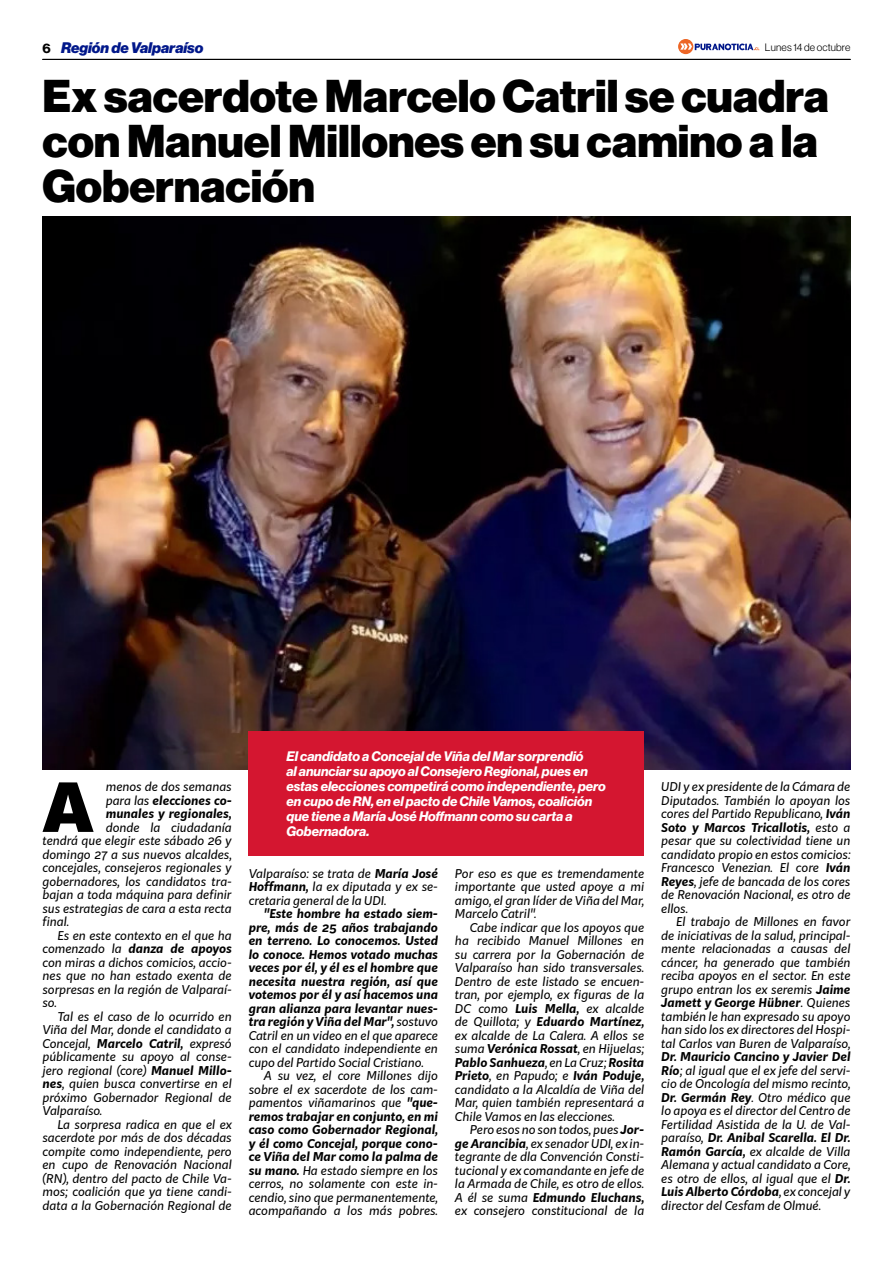
<style>
.page{position:relative;width:893px;height:1263px;background:#fff}
.page>*{position:absolute;margin:0;border:0;box-sizing:border-box;transform-origin:0 0}
.t1{font:900 66.3px "Kit Sans";color:#000}
.t2{font:45px/45px "N Haas Grotesk DS Pro 95 Blk";color:#000}
.t3{font:15px "N Haas Grotesk DS Pro 96 Blk It";color:#00178a}
.t4{font:13.5px/15px "N Haas Grotesk DS Pro 76 Bd It";color:#fff}
.t5{font:italic 12px/13.5px "Kit Sans";color:#000;text-align:justify}
.t6{font:italic 700 12px/13.5px "Kit Sans";color:#000;text-align:justify}
.t7{font:10.5px "N Haas Grotesk DS Pro 45 Lt";letter-spacing:.015em;color:#000}
.s1{font-family:"N Haas Grotesk DS Pro 75 Bd";font-size:13.5px;color:#000}
.s2{font-weight:400}
.s3{font-weight:700}
</style>
<div class="page">
<hr style="left:43px;top:59px;width:807px;height:1px;background:#000">
<svg style="left:678px;top:39px;width:81px;height:15px"></svg>
<img style="left:43px;top:217px;width:807px;height:553px">
<div style="left:249px;top:731px;width:395px;height:125px;background:#d41630"></div>
<p class="t3" style="left:43px;top:39px;width:162px"><span class="s1">6</span> Región de Valparaíso</p>
<p class="t7" style="left:765px;top:41px;width:87px">Lunes 14 de octubre</p>
<h2 class="t2" style="left:43px;top:74px;width:788px">Ex sacerdote Marcelo Catril se cuadra con Manuel Millones en su camino a la<br>Gobernación</h2>
<h1 class="t1" style="left:44px;top:747px;width:50px">A</h1>
<p class="t6" style="left:106px;top:779px;width:127px"><span class="s2">menos de dos semanas para las</span> elecciones co&shy;munales y regionales,</p>
<p class="t5" style="left:43px;top:820px;width:191px;text-indent:63px">donde la ciudadanía tendrá que elegir este sábado 26 y domingo 27 a sus nuevos alcaldes, concejales, consejeros regionales y gobernadores, los candidatos tra&shy;bajan a toda máquina para definir sus estrategias de cara a esta recta final.</p>
<p class="t5" style="left:43px;top:928px;width:191px;text-indent:15px">Es en este contexto en el que ha comenzado la <span class="s3">danza de apoyos </span>con miras a dichos comicios, accio&shy;nes que no han estado exenta de sorpresas en la región de Valparaí&shy;so.</p>
<p class="t5" style="left:43px;top:1009px;width:191px;text-indent:15px">Tal es el caso de lo ocurrido en Viña del Mar, donde el candidato a Concejal, <span class="s3">Marcelo Catril,</span> expresó públicamente su apoyo al conse&shy;jero regional (core) <span class="s3">Manuel Millo&shy;nes</span>, quien busca convertirse en el próximo Gobernador Regional de Valparaíso.</p>
<p class="t5" style="left:43px;top:1117px;width:191px;text-indent:15px">La sorpresa radica en que el ex sacerdote por más de dos décadas compite como independiente, pero en cupo de Renovación Nacional (RN), dentro del pacto de Chile Va&shy;mos; coalición que ya tiene candi&shy;data a la Gobernación Regional de</p>
<p class="t4" style="left:286px;top:749px;width:321px">El candidato a Concejal de Viña del Mar sorprendió<br>al anunciar su apoyo al Consejero Regional, pues en estas elecciones competirá como independiente, pero en cupo de RN, en el pacto de Chile Vamos, coalición que tiene a María José Hoffmann como su carta a Gobernadora.</p>
<p class="t5" style="left:249px;top:866px;width:191px">Valparaíso: se trata de <span class="s3">María José Hoffmann,</span> la ex diputada y ex se&shy;cretaria general de la UDI.</p>
<p class="t6" style="left:249px;top:906px;width:191px;text-indent:15px">"Este hombre ha estado siem&shy;pre, más de 25 años trabajando en terreno. Lo conocemos. Usted lo conoce. Hemos votado muchas veces por él, y él es el hombre que necesita nuestra región, así que votemos por él y así hacemos una gran alianza para levantar nues&shy;tra región y Viña del Mar", <span class="s2">sostuvo Catril en un video en el que aparece con el candidato independiente en cupo del Partido Social Cristiano.</span></p>
<p class="t5" style="left:249px;top:1068px;width:191px;text-indent:15px">A su vez, el core Millones dijo sobre el ex sacerdote de los cam&shy;pamentos viñamarinos que <span class="s3">"que&shy;remos trabajar en conjunto, en mi caso como Gobernador Regional, y él como Concejal, porque cono&shy;ce Viña del Mar como la palma de su mano.</span> Ha estado siempre en los cerros, no solamente con este in&shy;cendio, sino que permanentemente, acompañando a los más pobres.</p>
<p class="t5" style="left:455px;top:866px;width:191px">Por eso es que es tremendamente importante que usted apoye a mi amigo, el gran líder de Viña del Mar, Marcelo Catril".</p>
<p class="t5" style="left:455px;top:920px;width:191px;text-indent:15px">Cabe indicar que los apoyos que ha recibido Manuel Millones en su carrera por la Gobernación de Valparaíso han sido transversales.<br>Dentro de este listado se encuen&shy;tran, por ejemplo, ex figuras de la DC como <span class="s3">Luis Mella,</span> ex alcalde de Quillota; y <span class="s3">Eduardo Martínez, </span>ex alcalde de La Calera. A ellos se suma <span class="s3">Verónica Rossat</span>, en Hijuelas; <span class="s3">Pablo Sanhueza</span>, en La Cruz; <span class="s3">Rosita Prieto</span>, en Papudo; e <span class="s3">Iván Poduje, </span>candidato a la Alcaldía de Viña del Mar, quien también representará a Chile Vamos en las elecciones.</p>
<p class="t5" style="left:455px;top:1122px;width:191px;text-indent:15px">Pero esos no son todos, pues <span class="s3">Jor&shy;ge Arancibia</span>, ex senador UDI, ex in&shy;tegrante de dla Convención Consti&shy;tucional y ex comandante en jefe de la Armada de Chile, es otro de ellos.<br>A él se suma <span class="s3">Edmundo Eluchans, </span>ex consejero constitucional de la</p>
<p class="t5" style="left:661px;top:779px;width:191px">UDI y ex presidente de la Cámara de Diputados. También lo apoyan los cores del Partido Republicano, <span class="s3">Iván Soto y Marcos Tricallotis,</span> esto a pesar que su colectividad tiene un candidato propio en estos comicios:<br>Francesco Venezian. El core <span class="s3">Iván Reyes</span>, jefe de bancada de los cores de Renovación Nacional, es otro de ellos.</p>
<p class="t5" style="left:661px;top:914px;width:191px;text-indent:15px">El trabajo de Millones en favor de iniciativas de la salud, principal&shy;mente relacionadas a causas del cáncer, ha generado que también reciba apoyos en el sector. En este grupo entran los ex seremis <span class="s3">Jaime Jamett y George Hübner</span>. Quienes también le han expresado su apoyo han sido los ex directores del Hospi&shy;tal Carlos van Buren de Valparaíso,</p>
<p class="t5" style="left:661px;top:1049px;width:191px"><span class="s3">Dr. Mauricio Cancino y Javier Del Río</span>; al igual que el ex jefe del servi&shy;cio de Oncología del mismo recinto, <span class="s3">Dr. Germán Rey</span>. Otro médico que lo apoya es el director del Centro de Fertilidad Asistida de la U. de Val&shy;paraíso, <span class="s3">Dr. Anibal Scarella. El Dr.<br>Ramón García,</span> ex alcalde de Villa Alemana y actual candidato a Core, es otro de ellos, al igual que el <span class="s3">Dr.<br>Luis Alberto Córdoba</span>, ex concejal y director del Cesfam de Olmué.</p>
</div>
